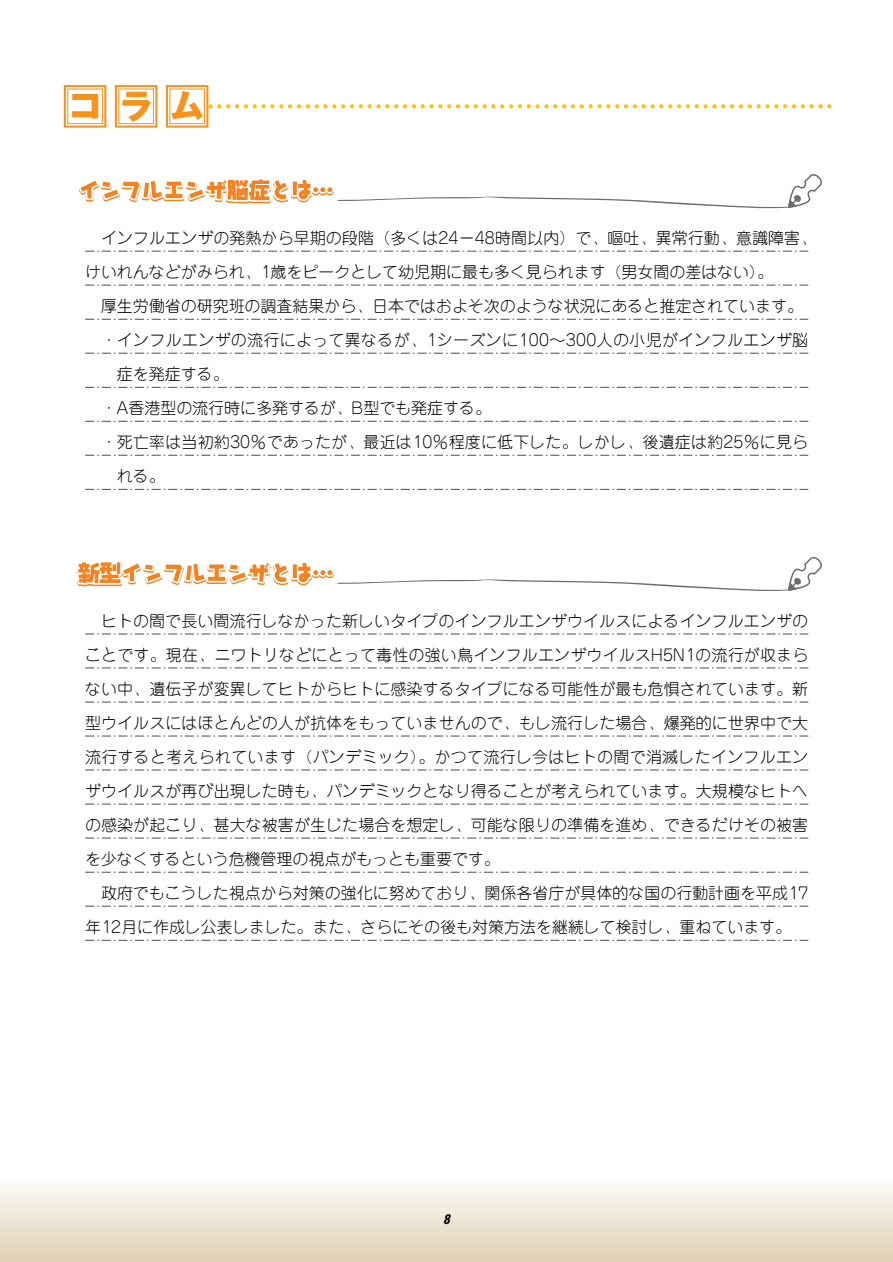
<style>
.page{position:relative;width:893px;height:1262px;background:#fff}
.page>*{position:absolute;margin:0;border:0;box-sizing:border-box;transform-origin:0 0}
.t1{font:34.05px "Gothic MB101 hea";color:#f7931d}
.t2{font:300 15.9px/34px "Jun 101";color:#000}
.t3{font:300 15.9px "Jun 101";letter-spacing:.02em;color:#000}
.t4{font:italic 700 condensed 13.8px "Univers";color:#000}
</style>
<div class="page">
<div style="left:0;top:1178px;width:892px;height:84px;background:linear-gradient(to bottom,#fdfdfb,#e1d1b5)"></div>
<svg style="left:210px;top:104px;width:619px;height:4px"></svg>
<div style="left:166px;top:85px;width:42px;height:43px;border:2px solid #f7931d"></div>
<div style="left:169px;top:89px;width:36px;height:35px;border:1px solid #f7931d"></div>
<div style="left:115px;top:85px;width:42px;height:43px;border:2px solid #f7931d"></div>
<div style="left:118px;top:89px;width:36px;height:35px;border:1px solid #f7931d"></div>
<div style="left:64px;top:85px;width:42px;height:43px;border:2px solid #f7931d"></div>
<div style="left:67px;top:89px;width:36px;height:35px;border:1px solid #f7931d"></div>
<svg style="left:85px;top:251px;width:723px;height:1px"></svg>
<svg style="left:85px;top:285px;width:723px;height:1px"></svg>
<svg style="left:85px;top:319px;width:723px;height:1px"></svg>
<svg style="left:85px;top:353px;width:723px;height:1px"></svg>
<svg style="left:85px;top:387px;width:723px;height:1px"></svg>
<svg style="left:85px;top:421px;width:723px;height:1px"></svg>
<svg style="left:85px;top:455px;width:723px;height:1px"></svg>
<svg style="left:85px;top:489px;width:723px;height:1px"></svg>
<svg style="left:79px;top:174px;width:743px;height:35px"></svg>
<svg style="left:85px;top:633px;width:723px;height:1px"></svg>
<svg style="left:85px;top:667px;width:723px;height:1px"></svg>
<svg style="left:85px;top:702px;width:723px;height:1px"></svg>
<svg style="left:85px;top:735px;width:723px;height:1px"></svg>
<svg style="left:85px;top:769px;width:723px;height:1px"></svg>
<svg style="left:85px;top:804px;width:723px;height:1px"></svg>
<svg style="left:85px;top:837px;width:723px;height:1px"></svg>
<svg style="left:85px;top:872px;width:723px;height:1px"></svg>
<svg style="left:85px;top:906px;width:723px;height:1px"></svg>
<svg style="left:85px;top:940px;width:723px;height:1px"></svg>
<svg style="left:76px;top:556px;width:746px;height:35px"></svg>
<h1 class="t1" style="left:68px;top:94px;width:138px">コラム</h1>
<p class="t2" style="left:85px;top:223px;width:732px;text-indent:16px">インフルエンザの発熱から早期の段階（多くは24－48時間以内）で、嘔吐、異常行動、意識障害、けいれんなどがみられ、1歳をピークとして幼児期に最も多く見られます（男女間の差はない）。</p>
<p class="t2" style="left:101px;top:291px;width:703px">厚生労働省の研究班の調査結果から、日本ではおよそ次のような状況にあると推定されています。</p>
<p class="t3" style="left:101px;top:334px;width:708px">・インフルエンザの流行によって異なるが、1シーズンに100～300人の小児がインフルエンザ脳</p>
<p class="t2" style="left:117px;top:359px;width:113px">症を発症する。</p>
<p class="t2" style="left:101px;top:393px;width:391px">・A香港型の流行時に多発するが、B型でも発症する。</p>
<p class="t2" style="left:101px;top:427px;width:708px">・死亡率は当初約30％であったが、最近は10％程度に低下した。しかし、後遺症は約25％に見ら</p>
<p class="t2" style="left:117px;top:461px;width:49px">れる。</p>
<p class="t2" style="left:85px;top:605px;width:724px;text-align:justify;text-indent:16px">ヒトの間で長い間流行しなかった新しいタイプのインフルエンザウイルスによるインフルエンザのことです。現在、ニワトリなどにとって毒性の強い鳥インフルエンザウイルスH5N1の流行が収まらない中、遺伝子が変異してヒトからヒトに感染するタイプになる可能性が最も危惧されています。新型ウイルスにはほとんどの人が抗体をもっていませんので、もし流行した場合、爆発的に世界中で大流行すると考えられています（パンデミック）。かつて流行し今はヒトの間で消滅したインフルエンザウイルスが再び出現した時も、パンデミックとなり得ることが考えられています。大規模なヒトへの感染が起こり、甚大な被害が生じた場合を想定し、可能な限りの準備を進め、できるだけその被害を少なくするという危機管理の視点がもっとも重要です。</p>
<p class="t2" style="left:85px;top:878px;width:724px;text-indent:16px">政府でもこうした視点から対策の強化に努めており、関係各省庁が具体的な国の行動計画を平成17年12月に作成し公表しました。また、さらにその後も対策方法を継続して検討し、重ねています。</p>
<p class="t4" style="left:443px;top:1214px;width:8px">8</p>
</div>
